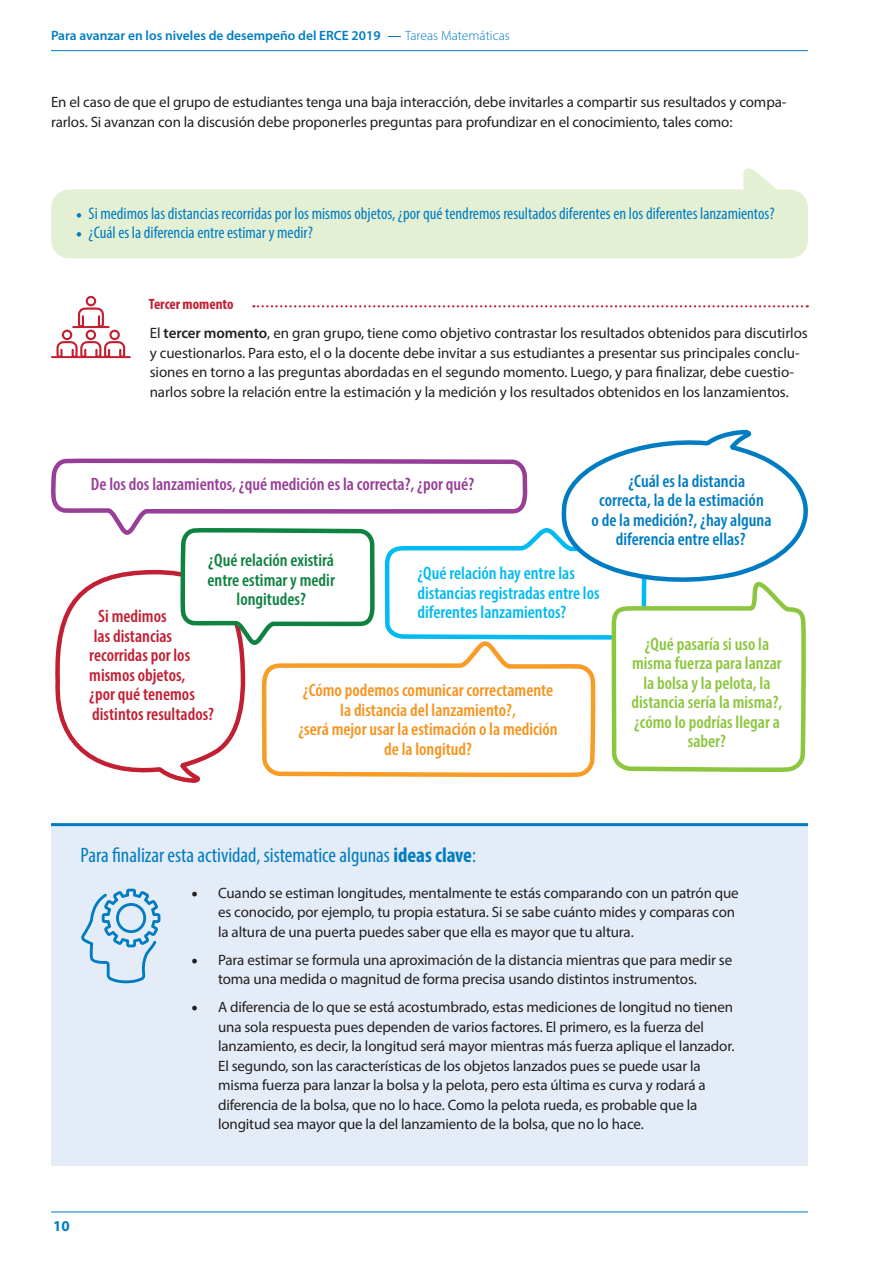
<style>
.page{position:relative;width:893px;height:1263px;background:#fff}
.page>*{position:absolute;margin:0;border:0;box-sizing:border-box;transform-origin:0 0}
.t1{font:condensed 21px "Myriad Pro";color:#007cc2}
.t2{font:600 condensed 18px/19.5px "Myriad Pro";color:#f7931d;text-align:center}
.t3{font:600 condensed 18px/19.5px "Myriad Pro";color:#8bc63e;text-align:center}
.t4{font:600 condensed 18px/19.5px "Myriad Pro";color:#007cc2;text-align:center}
.t5{font:600 condensed 18px/19.5px "Myriad Pro";color:#c21f32}
.t6{font:600 condensed 18px/19.5px "Myriad Pro";color:#00baf1}
.t7{font:600 condensed 18px "Myriad Pro";color:#983e97}
.t8{font:600 condensed 18px/19.5px "Myriad Pro";color:#0e8240;text-align:center}
.t9{font:condensed 16.8px "Myriad Pro";color:#007cc2}
.t10{font:15px/19.5px "Myriad Pro";letter-spacing:-.01em;color:#231f20}
.t11{font:700 condensed 15px "Myriad Pro";color:#c21f32}
.t12{font:700 15px "Myriad Pro";color:#007cc2}
.t13{font:600 13.5px "Myriad Pro";color:#007cc2}
.s1{font-weight:300}
.s2{font-family:"Minion Pro";font-stretch:normal}
.s3{font-weight:600}
.s4{font-weight:700}
.s5{font-family:"Minion Pro";font-size:18px}
</style>
<div class="page">
<div style="left:51px;top:826px;width:757px;height:339px;background:#e4ecf7"></div>
<hr style="left:51px;top:823px;width:757px;height:3px;background:#007cc2">
<svg style="left:81px;top:889px;width:79px;height:94px"></svg>
<svg style="left:51px;top:431px;width:757px;height:352px"></svg>
<svg style="left:253px;top:305px;width:555px;height:2px"></svg>
<hr style="left:51px;top:356px;width:80px;height:2px;background:#c21f32">
<svg style="left:56px;top:296px;width:69px;height:61px"></svg>
<div style="left:51px;top:190px;width:757px;height:68px;background:#e4f0d4;border-radius:18px"></div>
<svg style="left:743px;top:168px;width:36px;height:22px"></svg>
<hr style="left:51px;top:1211px;width:757px;height:1px;background:#007cc2">
<hr style="left:51px;top:50px;width:757px;height:1px;background:#007cc2">
<p class="t13" style="left:51px;top:27px;width:460px">Para avanzar en los niveles de desempeño del ERCE 2019 <span class="s1">-Tareas Matemáticas</span></p>
<p class="t10" style="left:51px;top:92px;width:737px">En el caso de que el grupo de estudiantes tenga una baja interacción, debe invitarles a compartir sus resultados y compa&shy;rarlos. Si avanzan con la discusión debe proponerles preguntas para profundizar en el conocimiento, tales como:</p>
<p class="t9" style="left:76px;top:203px;width:700px"><span class="s2">•</span> Si medimos las distancias recorridas por los mismos objetos, ¿por qué tendremos resultados diferentes en los diferentes lanzamientos?</p>
<p class="t9" style="left:76px;top:222px;width:239px"><span class="s2">•</span> ¿Cuál es la diferencia entre estimar y medir?</p>
<p class="t11" style="left:149px;top:295px;width:86px">Tercer momento</p>
<p class="t10" style="left:150px;top:323px;width:660px">El <span class="s3">tercer momento</span>, en gran grupo, tiene como objetivo contrastar los resultados obtenidos para discutirlos y cuestionarlos. Para esto, el o la docente debe invitar a sus estudiantes a presentar sus principales conclu&shy;siones en torno a las preguntas abordadas en el segundo momento. Luego, y para finalizar, debe cuestio&shy;narlos sobre la relación entre la estimación y la medición y los resultados obtenidos en los lanzamientos.</p>
<p class="t4" style="left:591px;top:471px;width:182px">¿Cuál es la distancia<br>correcta, la de la estimación<br>o de la medición?, ¿hay alguna diferencia entre ellas?</p>
<p class="t6" style="left:417px;top:563px;width:184px">¿Qué relación hay entre las distancias registradas entre los diferentes lanzamientos?</p>
<p class="t7" style="left:91px;top:473px;width:385px">De los dos lanzamientos, ¿qué medición es la correcta?, ¿por qué?</p>
<p class="t8" style="left:208px;top:550px;width:129px">¿Qué relación existirá entre estimar y medir longitudes?</p>
<p class="t5" style="left:89px;top:606px;width:102px;text-indent:9px">Si medimos<br>las distancias recorridas por los mismos objetos,</p>
<p class="t5" style="left:89px;top:684px;width:107px">¿por qué tenemos</p>
<p class="t5" style="left:92px;top:703px;width:123px">distintos resultados?</p>
<p class="t3" style="left:631px;top:633px;width:152px">¿Qué pasaría si uso la misma fuerza para lanzar la bolsa y la pelota, la distancia sería la misma?, ¿cómo lo podrías llegar a saber?</p>
<p class="t2" style="left:303px;top:680px;width:252px">¿Cómo podemos comunicar correctamente la distancia del lanzamiento?,</p>
<p class="t2" style="left:298px;top:719px;width:261px">¿será mejor usar la estimación o la medición de la longitud?</p>
<p class="t1" style="left:81px;top:842px;width:397px">Para finalizar esta actividad, sistematice algunas <span class="s4">ideas clave</span>:</p>
<p class="t10" style="left:218px;top:883px;width:522px;text-indent:-27px"><span class="s5">•</span> Cuando se estiman longitudes, mentalmente te estás comparando con un patrón que es conocido, por ejemplo, tu propia estatura. Si se sabe cuánto mides y comparas con la altura de una puerta puedes saber que ella es mayor que tu altura.</p>
<p class="t10" style="left:191px;top:950px;width:543px;text-align:center"><span class="s5">•</span> Para estimar se formula una aproximación de la distancia mientras que para medir se toma una medida o magnitud de forma precisa usando distintos instrumentos.</p>
<p class="t10" style="left:218px;top:997px;width:518px;text-indent:-27px"><span class="s5">•</span> A diferencia de lo que se está acostumbrado, estas mediciones de longitud no tienen una sola respuesta pues dependen de varios factores. El primero, es la fuerza del lanzamiento, es decir, la longitud será mayor mientras más fuerza aplique el lanzador.<br>El segundo, son las características de los objetos lanzados pues se puede usar la misma fuerza para lanzar la bolsa y la pelota, pero esta última es curva y rodará a diferencia de la bolsa, que no lo hace. Como la pelota rueda, es probable que la longitud sea mayor que la del lanzamiento de la bolsa, que no lo hace.</p>
<p class="t12" style="left:53px;top:1216px;width:18px">10</p>
</div>
